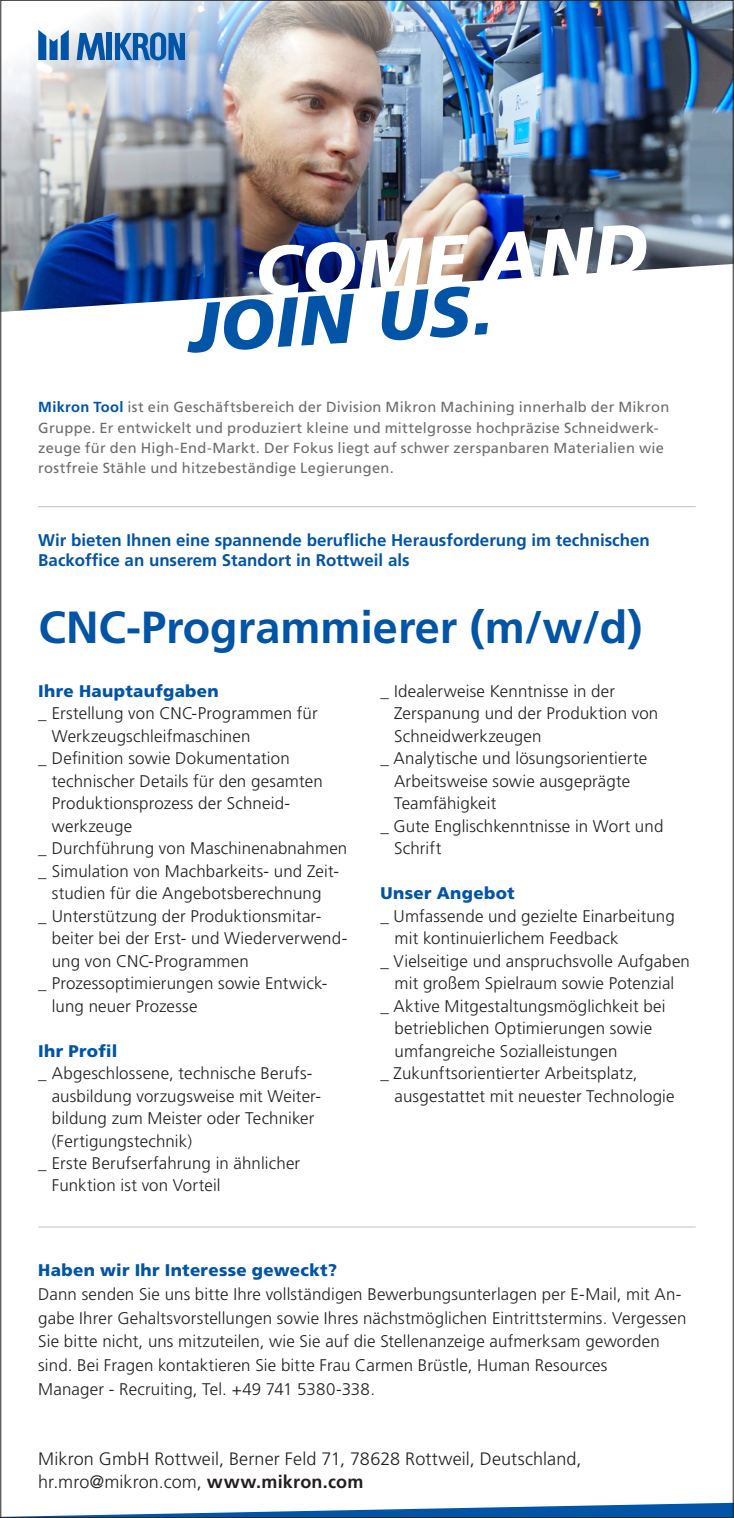
<style>
.page{position:relative;width:734px;height:1518px;background:#fff}
.page>*{position:absolute;margin:0;border:0;box-sizing:border-box;transform-origin:0 0}
.t1{font:italic 900 69.52px "Frutiger LT Std";color:#fff}
.t2{font:italic 900 69.52px "Frutiger LT Std";color:#0154a6}
.t3{font:700 45px "Frutiger";color:#0154a6}
.t4{font:300 18px/23.6px "Frutiger";letter-spacing:.005em;color:#231f20}
.t5{font:300 16.88px/23.6px "Frutiger";letter-spacing:.01em;color:#231f20}
.t6{font:700 16.88px/20.2px "Frutiger";color:#0154a6}
.t7{font:900 16.88px "Frutiger";letter-spacing:.02em;color:#0154a6}
.t8{font:14.62px/20.2px "Frutiger LT Std";letter-spacing:.02em;color:#6c6d70}
.s1{font-family:"Frutiger";font-weight:700;color:#0154a6}
.s2{font-weight:700}
</style>
<div class="page">
<img style="left:581px;top:2px;width:150px;height:272px">
<img style="left:0;top:0;width:581px;height:313px">
<svg style="left:0;top:1503px;width:731px;height:15px"></svg>
<svg style="left:38px;top:30px;width:31px;height:30px"></svg>
<svg style="left:77px;top:33px;width:28px;height:27px"></svg>
<div style="left:106px;top:33px;width:6px;height:27px;background:#0154a6"></div>
<svg style="left:115px;top:32px;width:70px;height:28px;background:#4682bf"></svg>
<hr style="left:38px;top:1226px;width:657px;height:2px;background:#c7c8ca">
<hr style="left:38px;top:506px;width:657px;height:1px;background:#c7c8ca">
<h1 class="t1" style="left:252px;top:229px;width:395px;rotate:-3deg">COME AND</h1>
<h1 class="t2" style="left:186px;top:286px;width:307px;rotate:-3deg">JOIN US.</h1>
<p class="t8" style="left:38px;top:397px;width:632px"><span class="s1">Mikron Tool</span> ist ein Geschäftsbereich der Division Mikron Machining innerhalb der Mikron Gruppe. Er entwickelt und produziert kleine und mittelgrosse hochpräzise Schneidwerk&shy;zeuge für den High-End-Markt. Der Fokus liegt auf schwer zerspanbaren Materialien wie rostfreie Stähle und hitzebeständige Legierungen.</p>
<p class="t6" style="left:38px;top:530px;width:613px">Wir bieten Ihnen eine spannende berufliche Herausforderung im technischen<br>Backoffice an unserem Standort in Rottweil als</p>
<h2 class="t3" style="left:38px;top:600px;width:605px">CNC-Programmierer (m/w/d)</h2>
<p class="t7" style="left:38px;top:680px;width:182px">Ihre Hauptaufgaben</p>
<p class="t5" style="left:38px;top:701px;width:281px">_ Erstellung von CNC-Programmen für</p>
<p class="t5" style="left:52px;top:724px;width:200px">Werkzeugschleifmaschinen</p>
<p class="t5" style="left:38px;top:746px;width:253px">_ Definition sowie Dokumentation</p>
<p class="t5" style="left:52px;top:769px;width:272px">technischer Details für den gesamten</p>
<p class="t5" style="left:52px;top:791px;width:240px">Produktionsprozess der Schneid-</p>
<p class="t5" style="left:52px;top:814px;width:82px">werkzeuge</p>
<p class="t5" style="left:38px;top:836px;width:310px">_ Durchführung von Maschinenabnahmen</p>
<p class="t5" style="left:38px;top:859px;width:302px">_ Simulation von Machbarkeits- und Zeit-</p>
<p class="t5" style="left:52px;top:881px;width:271px">studien für die Angebotsberechnung</p>
<p class="t5" style="left:38px;top:904px;width:284px">_ Unterstützung der Produktionsmitar-</p>
<p class="t5" style="left:52px;top:926px;width:297px">beiter bei der Erst- und Wiederverwend-</p>
<p class="t5" style="left:52px;top:949px;width:198px">ung von CNC-Programmen</p>
<p class="t5" style="left:38px;top:971px;width:291px">_ Prozessoptimierungen sowie Entwick-</p>
<p class="t5" style="left:52px;top:994px;width:147px">lung neuer Prozesse</p>
<p class="t7" style="left:38px;top:1040px;width:80px">Ihr Profil</p>
<p class="t5" style="left:38px;top:1061px;width:276px">_ Abgeschlossene, technische Berufs-</p>
<p class="t5" style="left:52px;top:1084px;width:271px">ausbildung vorzugsweise mit Weiter-</p>
<p class="t5" style="left:52px;top:1106px;width:264px">bildung zum Meister oder Techniker</p>
<p class="t5" style="left:52px;top:1129px;width:142px">(Fertigungstechnik)</p>
<p class="t5" style="left:38px;top:1151px;width:263px">_ Erste Berufserfahrung in ähnlicher</p>
<p class="t5" style="left:52px;top:1174px;width:170px">Funktion ist von Vorteil</p>
<p class="t5" style="left:380px;top:679px;width:236px">_ Idealerweise Kenntnisse in der</p>
<p class="t5" style="left:394px;top:701px;width:266px">Zerspanung und der Produktion von</p>
<p class="t5" style="left:394px;top:724px;width:149px">Schneidwerkzeugen</p>
<p class="t5" style="left:380px;top:746px;width:268px">_ Analytische und lösungsorientierte</p>
<p class="t5" style="left:394px;top:769px;width:238px">Arbeitsweise sowie ausgeprägte</p>
<p class="t5" style="left:394px;top:791px;width:104px">Teamfähigkeit</p>
<p class="t5" style="left:380px;top:814px;width:284px">_ Gute Englischkenntnisse in Wort und</p>
<p class="t5" style="left:394px;top:836px;width:49px">Schrift</p>
<p class="t7" style="left:380px;top:883px;width:136px">Unser Angebot</p>
<p class="t5" style="left:380px;top:904px;width:296px">_ Umfassende und gezielte Einarbeitung</p>
<p class="t5" style="left:394px;top:926px;width:225px">mit kontinuierlichem Feedback</p>
<p class="t5" style="left:380px;top:949px;width:311px">_ Vielseitige und anspruchsvolle Aufgaben</p>
<p class="t5" style="left:394px;top:971px;width:281px">mit großem Spielraum sowie Potenzial</p>
<p class="t5" style="left:380px;top:994px;width:286px">_ Aktive Mitgestaltungsmöglichkeit bei</p>
<p class="t5" style="left:394px;top:1016px;width:259px">betrieblichen Optimierungen sowie</p>
<p class="t5" style="left:394px;top:1039px;width:224px">umfangreiche Sozialleistungen</p>
<p class="t5" style="left:380px;top:1061px;width:258px">_ Zukunftsorientierter Arbeitsplatz,</p>
<p class="t5" style="left:394px;top:1084px;width:281px">ausgestattet mit neuester Technologie</p>
<p class="t7" style="left:38px;top:1260px;width:300px">Haben wir Ihr Interesse geweckt?</p>
<p class="t5" style="left:38px;top:1282px;width:649px">Dann senden Sie uns bitte Ihre vollständigen Bewerbungsunterlagen per E-Mail, mit An&shy;gabe Ihrer Gehaltsvorstellungen sowie Ihres nächstmöglichen Eintrittstermins. Vergessen Sie bitte nicht, uns mitzuteilen, wie Sie auf die Stellenanzeige aufmerksam geworden sind. Bei Fragen kontaktieren Sie bitte Frau Carmen Brüstle, Human Resources<br>Manager - Recruiting, Tel. +49 741 5380-338.</p>
<p class="t4" style="left:38px;top:1446px;width:544px">Mikron GmbH Rottweil, Berner Feld 71, 78628 Rottweil, Deutschland, hr.mro@mikron.com, <span class="s2">www.mikron.com</span></p>
</div>
